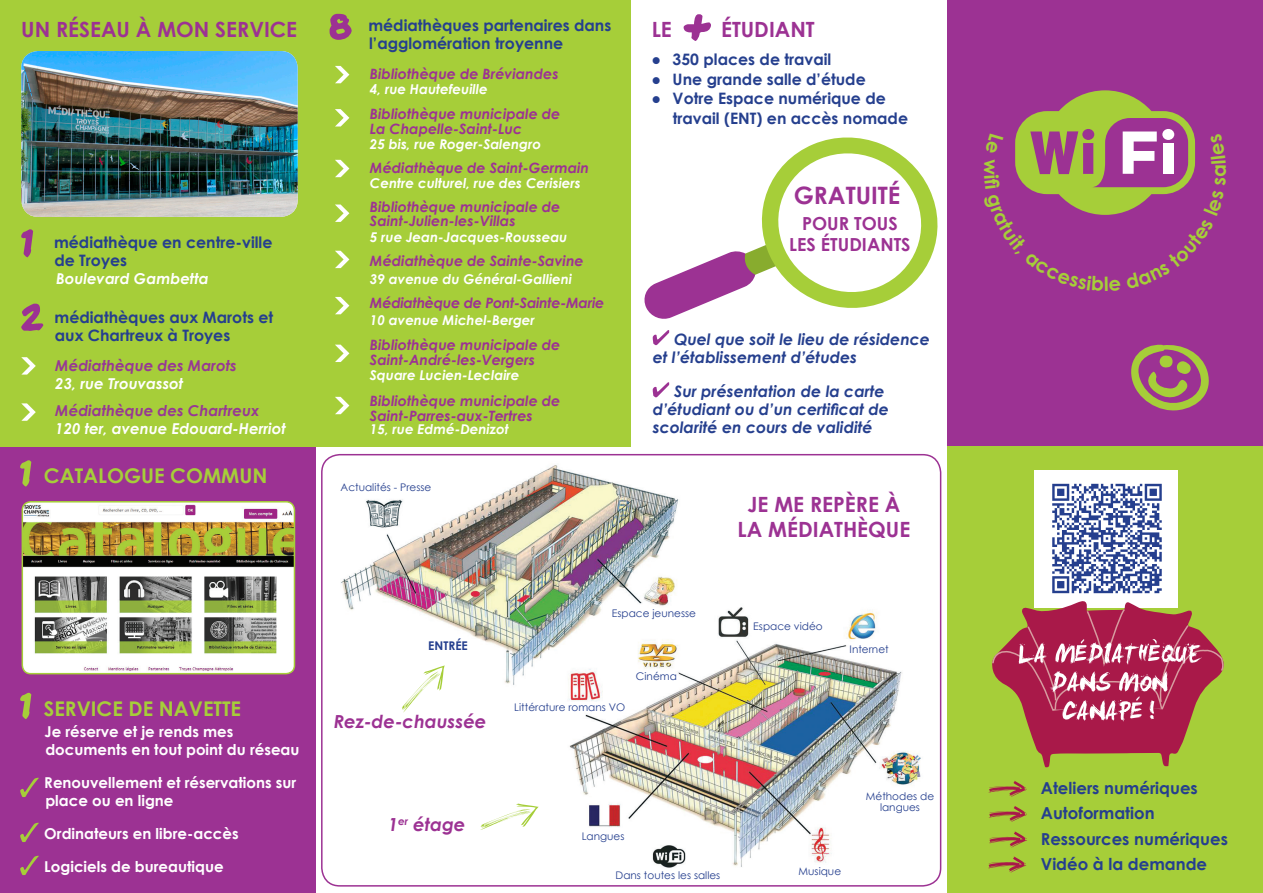
<style>
.page{position:relative;width:1263px;height:893px;background:#fff}
.page>*{position:absolute;margin:0;border:0;box-sizing:border-box;transform-origin:0 0}
.t1{font:700 24px "Century Gothic";color:#9c3293}
.t2{font:700 21px/24.8px "Century Gothic";color:#9c3293;text-align:center}
.t3{font:700 20.25px "Century Gothic";color:#a6ce39}
.t4{font:italic 700 18px "Century Gothic";color:#9c3293}
.t5{font:700 18px/21.6px "Century Gothic";color:#9c3293;text-align:center}
.t6{font:700 16.5px/25.5px "Century Gothic";color:#253f8e}
.t7{font:700 15.75px/18px "Century Gothic";color:#253f8e}
.t8{font:italic 700 15.75px/18px "Century Gothic";color:#253f8e}
.t9{font:700 15px/18px "Century Gothic";color:#fff}
.t10{font:italic 700 15px "Century Gothic";color:#fff}
.t11{font:italic 700 15px "Century Gothic";color:#973895}
.t12{font:italic 700 14.25px/15px "Century Gothic";color:#9c3293}
.t13{font:italic 700 14.25px "Century Gothic";letter-spacing:-.02em;color:#9c3293}
.t14{font:italic 700 13.5px "Century Gothic";color:#fff}
.t15{font:700 12px "Century Gothic";color:#253f8e}
.t16{font:10.5px/10.5px "Century Gothic";color:#253f8e;text-align:center}
</style>
<div class="page">
<div style="left:0;top:446px;width:316px;height:447px;background:#9c3293"></div>
<img style="left:322px;top:455px;width:614px;height:431px">
<div style="left:321px;top:454px;width:620px;height:433px;border:2px solid #9c3293;border-radius:18px"></div>
<div style="left:316px;top:0;width:315px;height:446px;background:#a6ce39"></div>
<div style="left:0;top:0;width:316px;height:446px;background:#a6ce39"></div>
<div style="left:946px;top:0;width:317px;height:446px;background:#9c3293"></div>
<div style="left:947px;top:446px;width:316px;height:447px;background:#a6ce39"></div>
<svg style="left:21px;top:229px;width:12px;height:28px"></svg>
<svg style="left:21px;top:304px;width:22px;height:27px"></svg>
<svg style="left:20px;top:460px;width:11px;height:27px"></svg>
<svg style="left:20px;top:693px;width:11px;height:26px"></svg>
<svg style="left:20px;top:778px;width:19px;height:19px"></svg>
<svg style="left:20px;top:823px;width:19px;height:19px"></svg>
<svg style="left:20px;top:856px;width:19px;height:19px"></svg>
<div style="left:631px;top:0;width:316px;height:446px;background:#fff"></div>
<svg style="left:653px;top:330px;width:16px;height:15px"></svg>
<svg style="left:653px;top:382px;width:16px;height:15px"></svg>
<img style="left:21px;top:51px;width:277px;height:166px">
<svg style="left:684px;top:14px;width:27px;height:27px"></svg>
<img style="left:23px;top:502px;width:271px;height:172px">
<div style="left:22px;top:501px;width:273px;height:173px;border:2px solid #a6ce39;border-radius:9px"></div>
<svg style="left:330px;top:14px;width:22px;height:26px"></svg>
<svg style="left:21px;top:357px;width:15px;height:18px"></svg>
<svg style="left:21px;top:403px;width:15px;height:18px"></svg>
<svg style="left:335px;top:66px;width:14px;height:17px"></svg>
<svg style="left:335px;top:109px;width:14px;height:17px"></svg>
<svg style="left:335px;top:160px;width:14px;height:17px"></svg>
<svg style="left:335px;top:205px;width:14px;height:17px"></svg>
<svg style="left:335px;top:251px;width:14px;height:17px"></svg>
<svg style="left:335px;top:297px;width:14px;height:17px"></svg>
<svg style="left:335px;top:345px;width:14px;height:17px"></svg>
<svg style="left:335px;top:397px;width:14px;height:17px"></svg>
<svg style="left:401px;top:665px;width:44px;height:48px"></svg>
<svg style="left:480px;top:804px;width:59px;height:26px"></svg>
<svg style="left:988px;top:781px;width:39px;height:16px"></svg>
<svg style="left:989px;top:806px;width:38px;height:16px"></svg>
<svg style="left:989px;top:831px;width:38px;height:17px"></svg>
<svg style="left:988px;top:856px;width:38px;height:17px"></svg>
<svg style="left:644px;top:137px;width:294px;height:182px"></svg>
<svg style="left:1131px;top:344px;width:78px;height:67px"></svg>
<img style="left:1036px;top:470px;width:142px;height:130px">
<svg style="left:992px;top:600px;width:232px;height:168px"></svg>
<svg style="left:1015px;top:90px;width:181px;height:125px"></svg>
<h2 class="t2" style="left:21px;top:16px;width:277px">UN RÉSEAU À MON SERVICE</h2>
<p class="t7" style="left:54px;top:232px;width:220px">médiathèque en centre-ville de Troyes</p>
<p class="t10" style="left:56px;top:267px;width:154px">Boulevard Gambetta</p>
<p class="t7" style="left:55px;top:308px;width:220px">médiathèques aux Marots et aux Chartreux à Troyes</p>
<p class="t11" style="left:55px;top:354px;width:183px">Médiathèque des Marots</p>
<p class="t10" style="left:55px;top:372px;width:130px">23, rue Trouvassot</p>
<p class="t11" style="left:55px;top:399px;width:206px">Médiathèque des Chartreux</p>
<p class="t10" style="left:55px;top:417px;width:232px">120 ter, avenue Edouard-Herriot</p>
<h3 class="t3" style="left:44px;top:460px;width:225px">CATALOGUE COMMUN</h3>
<h3 class="t3" style="left:44px;top:693px;width:199px">SERVICE DE NAVETTE</h3>
<p class="t9" style="left:44px;top:722px;width:257px">Je réserve et je rends mes documents en tout point du réseau</p>
<p class="t9" style="left:44px;top:773px;width:253px">Renouvellement et réservations sur place ou en ligne</p>
<p class="t9" style="left:44px;top:824px;width:196px">Ordinateurs en libre-accès</p>
<p class="t9" style="left:44px;top:857px;width:181px">Logiciels de bureautique</p>
<p class="t7" style="left:368px;top:15px;width:244px">médiathèques partenaires dans l’agglomération troyenne</p>
<p class="t12" style="left:370px;top:65px;width:190px">Bibliothèque de Bréviandes</p>
<p class="t14" style="left:370px;top:79px;width:119px">4, rue Hautefeuille</p>
<p class="t12" style="left:370px;top:106px;width:192px">Bibliothèque municipale de<br>La Chapelle-Saint-Luc</p>
<p class="t14" style="left:370px;top:134px;width:173px">25 bis, rue Roger-Salengro</p>
<p class="t12" style="left:370px;top:160px;width:221px">Médiathèque de Saint-Germain</p>
<p class="t14" style="left:370px;top:173px;width:212px">Centre culturel, rue des Cerisiers</p>
<p class="t12" style="left:370px;top:200px;width:192px;line-height:13.5px">Bibliothèque municipale de<br>Saint-Julien-les-Villas</p>
<p class="t14" style="left:370px;top:227px;width:199px">5 rue Jean-Jacques-Rousseau</p>
<p class="t12" style="left:370px;top:253px;width:215px">Médiathèque de Sainte-Savine</p>
<p class="t14" style="left:370px;top:269px;width:204px">39 avenue du Général-Gallieni</p>
<p class="t13" style="left:370px;top:292px;width:236px">Médiathèque de Pont-Sainte-Marie</p>
<p class="t14" style="left:370px;top:310px;width:166px">10 avenue Michel-Berger</p>
<p class="t12" style="left:370px;top:337px;width:192px">Bibliothèque municipale de<br>Saint-André-les-Vergers</p>
<p class="t14" style="left:370px;top:365px;width:151px">Square Lucien-Leclaire</p>
<p class="t12" style="left:370px;top:392px;width:192px">Bibliothèque municipale de<br>Saint-Parres-aux-Tertres</p>
<p class="t14" style="left:370px;top:419px;width:140px">15, rue Edmé-Denizot</p>
<p class="t16" style="left:341px;top:481px;width:92px">Actualités - Presse</p>
<h2 class="t2" style="left:652px;top:16px;width:22px">LE</h2>
<h2 class="t2" style="left:721px;top:16px;width:95px">ÉTUDIANT</h2>
<p class="t7" style="left:652px;top:50px;width:181px">● 350 places de travail</p>
<p class="t7" style="left:652px;top:69px;width:216px">● Une grande salle d’étude</p>
<p class="t7" style="left:673px;top:88px;width:237px;line-height:19.5px;text-indent:-21px">● Votre Espace numérique de travail (ENT) en accès nomade</p>
<h1 class="t1" style="left:794px;top:178px;width:108px">GRATUITÉ</h1>
<p class="t5" style="left:789px;top:212px;width:123px">POUR TOUS<br>LES ÉTUDIANTS</p>
<p class="t8" style="left:653px;top:329px;width:279px;text-indent:21px">Quel que soit le lieu de résidence et l’établissement d’études</p>
<p class="t8" style="left:653px;top:382px;width:238px;text-indent:21px">Sur présentation de la carte d’étudiant ou d’un certificat de scolarité en cours de validité</p>
<h2 class="t2" style="left:738px;top:491px;width:174px">JE ME REPÈRE À<br>LA MÉDIATHÈQUE</h2>
<p class="t15" style="left:428px;top:637px;width:41px">ENTRÉE</p>
<p class="t4" style="left:334px;top:708px;width:154px">Rez-de-chaussée</p>
<p class="t4" style="left:388px;top:811px;width:79px">1<sup>er</sup> étage</p>
<p class="t16" style="left:612px;top:608px;width:86px">Espace jeunesse</p>
<p class="t16" style="left:514px;top:702px;width:113px">Littérature romans VO</p>
<p class="t16" style="left:636px;top:671px;width:42px">Cinéma</p>
<p class="t16" style="left:753px;top:621px;width:71px">Espace vidéo</p>
<p class="t16" style="left:850px;top:644px;width:41px">Internet</p>
<p class="t16" style="left:582px;top:830px;width:44px">Langues</p>
<p class="t16" style="left:615px;top:869px;width:106px">Dans toutes les salles</p>
<p class="t16" style="left:799px;top:866px;width:44px">Musique</p>
<p class="t16" style="left:866px;top:791px;width:70px">Méthodes de langues</p>
<p class="t6" style="left:1041px;top:774px;width:189px">Ateliers numériques<br>Autoformation<br>Ressources numériques<br>Vidéo à la demande</p>
</div>
